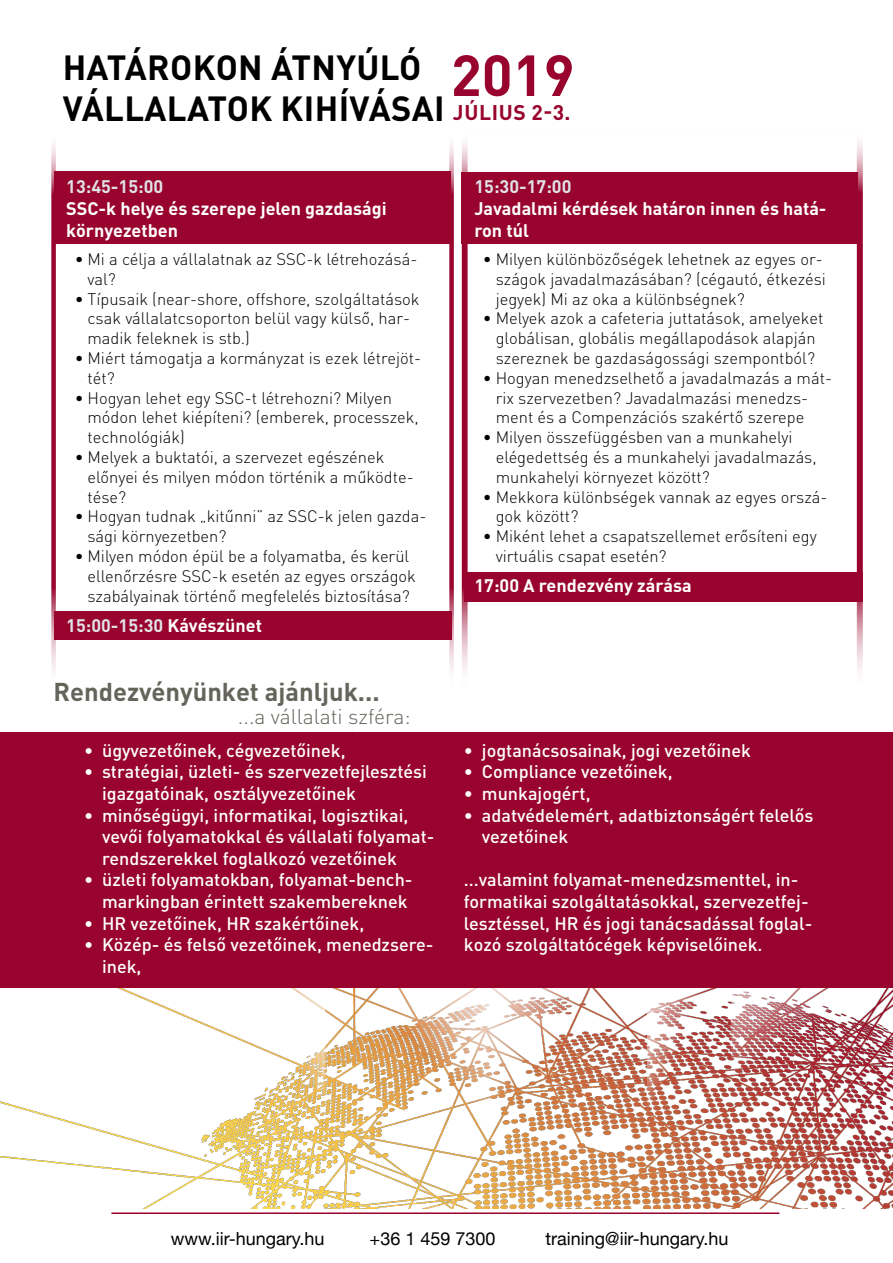
<style>
.page{position:relative;width:893px;height:1263px;background:#fff}
.page>*{position:absolute;margin:0;border:0;box-sizing:border-box;transform-origin:0 0}
.t1{font:700 34.5px/41.4px "DIN Pro";letter-spacing:.01em;color:#000}
.t2{font:700 25.5px "DIN Pro";color:#65645b}
.t3{font:300 21px "DIN Pro";color:#65645b}
.t4{font:700 21px "DIN Pro";letter-spacing:.03em;color:#98042d}
.t5{font:500 18px/21.6px "DIN Pro";color:#fff}
.t6{font:700 18px/21.6px "DIN Pro";color:#fff}
.t7{font:18px "Helvetica Neue";color:#000}
.t8{font:700 18px "DIN Pro";color:#e1e2e7}
.t9{font:300 16.5px/19.8px "DIN Pro";color:#000}
.s1{color:#fff}
</style>
<div class="page">
<hr style="left:111px;top:1212px;width:668px;height:2px;background:#98042d">
<img style="left:1px;top:988px;width:892px;height:221px">
<div style="left:51px;top:131px;width:403px;height:563px;background:#fff;border:4px solid #98042d"></div>
<div style="left:1px;top:732px;width:892px;height:256px;background:#98042d"></div>
<div style="left:54px;top:171px;width:397px;height:73px;background:#98042d"></div>
<div style="left:462px;top:129px;width:401px;height:565px;background:#fff;border:6px solid #98042d"></div>
<div style="left:464px;top:573px;width:399px;height:29px;background:#98042d"></div>
<div style="left:54px;top:611px;width:397px;height:29px;background:#98042d"></div>
<div style="left:462px;top:172px;width:396px;height:72px;background:#98042d"></div>
<h1 class="t1" style="left:63px;top:46px;width:513px">HATÁROKON ÁTNYÚLÓ<br>VÁLLALATOK KIHÍVÁSAI <sup>2019</sup></h1>
<p class="t4" style="left:453px;top:98px;width:119px">JÚLIUS 2-3.</p>
<p class="t8" style="left:66px;top:175px;width:98px">13:45-15:00</p>
<p class="t6" style="left:66px;top:197px;width:322px">SSC-k helye és szerepe jelen gazdasági környezetben</p>
<p class="t9" style="left:87px;top:248px;width:331px;text-indent:-13px">• Mi a célja a vállalatnak az SSC-k létrehozásá&shy;val?</p>
<p class="t9" style="left:87px;top:288px;width:334px;text-indent:-13px">• Típusaik (near-shore, offshore, szolgáltatások csak vállalatcsoporton belül vagy külső, har&shy;madik feleknek is stb.)</p>
<p class="t9" style="left:87px;top:347px;width:335px;text-indent:-13px">• Miért támogatja a kormányzat is ezek létrejöt&shy;tét?</p>
<p class="t9" style="left:87px;top:387px;width:333px;text-indent:-13px">• Hogyan lehet egy SSC-t létrehozni? Milyen módon lehet kiépíteni? (emberek, processzek, technológiák)</p>
<p class="t9" style="left:87px;top:446px;width:328px;text-indent:-13px">• Melyek a buktatói, a szervezet egészének előnyei és milyen módon történik a működte&shy;tése?</p>
<p class="t9" style="left:87px;top:506px;width:340px;text-indent:-13px">• Hogyan tudnak „kitűnni” az SSC-k jelen gazda&shy;sági környezetben?</p>
<p class="t9" style="left:87px;top:545px;width:330px;text-indent:-13px">• Milyen módon épül be a folyamatba, és kerül ellenőrzésre SSC-k esetén az egyes országok szabályainak történő megfelelés biztosítása?</p>
<p class="t8" style="left:66px;top:613px;width:197px">15:00-15:30 <span class="s1">Kávészünet</span></p>
<h2 class="t2" style="left:53px;top:675px;width:328px">Rendezvényünket ajánljuk...</h2>
<p class="t3" style="left:238px;top:702px;width:174px">...a vállalati szféra:</p>
<p class="t5" style="left:84px;top:739px;width:263px">• ügyvezetőinek, cégvezetőinek,</p>
<p class="t5" style="left:102px;top:760px;width:326px;text-indent:-18px">• stratégiai, üzleti- és szervezetfejlesztési igazgatóinak, osztályvezetőinek</p>
<p class="t5" style="left:102px;top:804px;width:334px;text-indent:-18px">• minőségügyi, informatikai, logisztikai, vevői folyamatokkal és vállalati folyamat&shy;rendszerekkel foglalkozó vezetőinek</p>
<p class="t5" style="left:84px;top:868px;width:330px;text-align:right">• üzleti folyamatokban, folyamat-bench&shy;markingban érintett szakembereknek</p>
<p class="t5" style="left:84px;top:912px;width:282px">• HR vezetőinek, HR szakértőinek,</p>
<p class="t5" style="left:102px;top:933px;width:333px;text-indent:-18px">• Közép- és felső vezetőinek, menedzsere&shy;inek,</p>
<p class="t8" style="left:474px;top:175px;width:98px">15:30-17:00</p>
<p class="t6" style="left:474px;top:197px;width:354px">Javadalmi kérdések határon innen és hatá&shy;ron túl</p>
<p class="t9" style="left:496px;top:248px;width:332px;text-indent:-13px">• Milyen különbözőségek lehetnek az egyes or&shy;szágok javadalmazásában? (cégautó, étkezési jegyek) Mi az oka a különbségnek?</p>
<p class="t9" style="left:483px;top:308px;width:342px;text-align:center">• Melyek azok a cafeteria juttatások, amelyeket globálisan, globális megállapodások alapján szereznek be gazdaságossági szempontból?</p>
<p class="t9" style="left:496px;top:367px;width:338px;text-indent:-13px">• Hogyan menedzselhető a javadalmazás a mát&shy;rix szervezetben? Javadalmazási menedzs&shy;ment és a Compenzációs szakértő szerepe</p>
<p class="t9" style="left:496px;top:427px;width:322px;text-indent:-13px">• Milyen összefüggésben van a munkahelyi elégedettség és a munkahelyi javadalmazás, munkahelyi környezet között?</p>
<p class="t9" style="left:496px;top:486px;width:333px;text-indent:-13px">• Mekkora különbségek vannak az egyes orszá&shy;gok között?</p>
<p class="t9" style="left:496px;top:526px;width:323px;text-indent:-13px">• Miként lehet a csapatszellemet erősíteni egy virtuális csapat esetén?</p>
<p class="t6" style="left:474px;top:574px;width:219px">17:00 A rendezvény zárása</p>
<p class="t5" style="left:464px;top:739px;width:289px">• jogtanácsosainak, jogi vezetőinek</p>
<p class="t5" style="left:464px;top:760px;width:210px">• Compliance vezetőinek,</p>
<p class="t5" style="left:464px;top:782px;width:128px">• munkajogért,</p>
<p class="t5" style="left:482px;top:804px;width:333px;text-indent:-18px">• adatvédelemért, adatbiztonságért felelős vezetőinek</p>
<p class="t5" style="left:464px;top:868px;width:350px">...valamint folyamat-menedzsmenttel, in&shy;formatikai szolgáltatásokkal, szervezetfej&shy;lesztéssel, HR és jogi tanácsadással foglal&shy;kozó szolgáltatócégek képviselőinek.</p>
<p class="t7" style="left:171px;top:1228px;width:155px">www.iir-hungary.hu</p>
<p class="t7" style="left:370px;top:1228px;width:127px">+36 1 459 7300</p>
<p class="t7" style="left:546px;top:1228px;width:184px">training@iir-hungary.hu</p>
</div>
